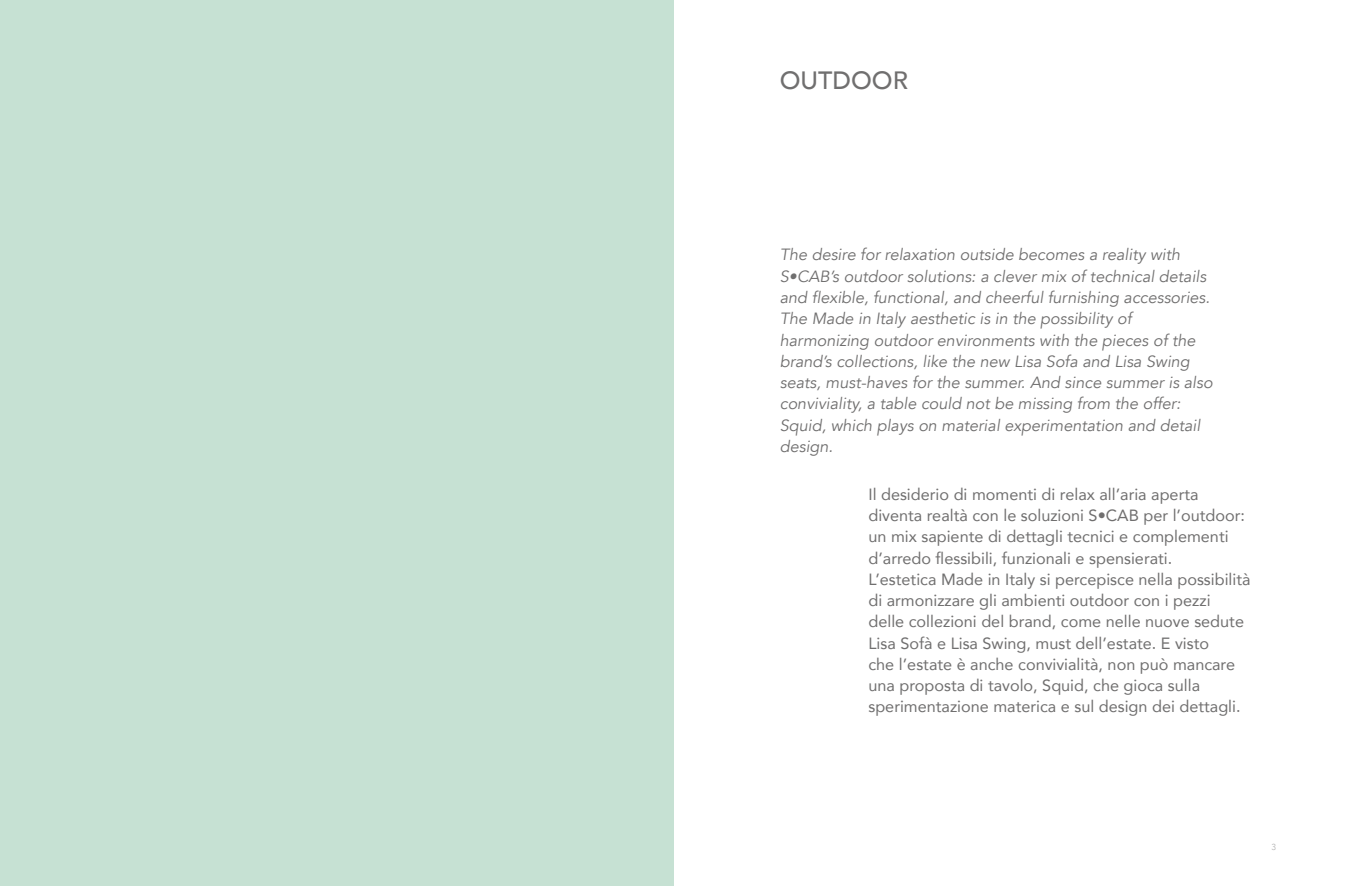
<style>
.page{position:relative;width:1347px;height:886px;background:#fff}
.page>*{position:absolute;margin:0;border:0;box-sizing:border-box;transform-origin:0 0}
.t1{font:500 25px "Avenir";color:#706f6f}
.t2{font:16.25px/21.2px "Avenir";color:#706f6f}
.t3{font:italic 16.25px/21.2px "Avenir";color:#706f6f}
.t4{font:300 8.75px "Avenir";color:#aeaeae}
</style>
<div class="page">
<div style="left:0;top:0;width:673px;height:886px;background:#c6e1d3"></div>
<h1 class="t1" style="left:780px;top:58px;width:130px">OUTDOOR</h1>
<p class="t3" style="left:780px;top:245px;width:434px">The desire for relaxation outside becomes a reality with S•CAB’s outdoor solutions: a clever mix of technical details and flexible, functional, and cheerful furnishing accessories.<br>The Made in Italy aesthetic is in the possibility of harmonizing outdoor environments with the pieces of the brand’s collections, like the new Lisa Sofa and Lisa Swing seats, must-haves for the summer. And since summer is also conviviality, a table could not be missing from the offer:<br>Squid, which plays on material experimentation and detail design.</p>
<p class="t2" style="left:868px;top:483px;width:384px">Il desiderio di momenti di relax all’aria aperta diventa realtà con le soluzioni S•CAB per l’outdoor: un mix sapiente di dettagli tecnici e complementi d’arredo flessibili, funzionali e spensierati.<br>L’estetica Made in Italy si percepisce nella possibilità di armonizzare gli ambienti outdoor con i pezzi<br>delle collezioni del brand, come nelle nuove sedute Lisa Sofà e Lisa Swing, must dell’estate. E visto<br>che l’estate è anche convivialità, non può mancare una proposta di tavolo, Squid, che gioca sulla sperimentazione materica e sul design dei dettagli.</p>
<p class="t4" style="left:1271px;top:842px;width:6px">3</p>
</div>
